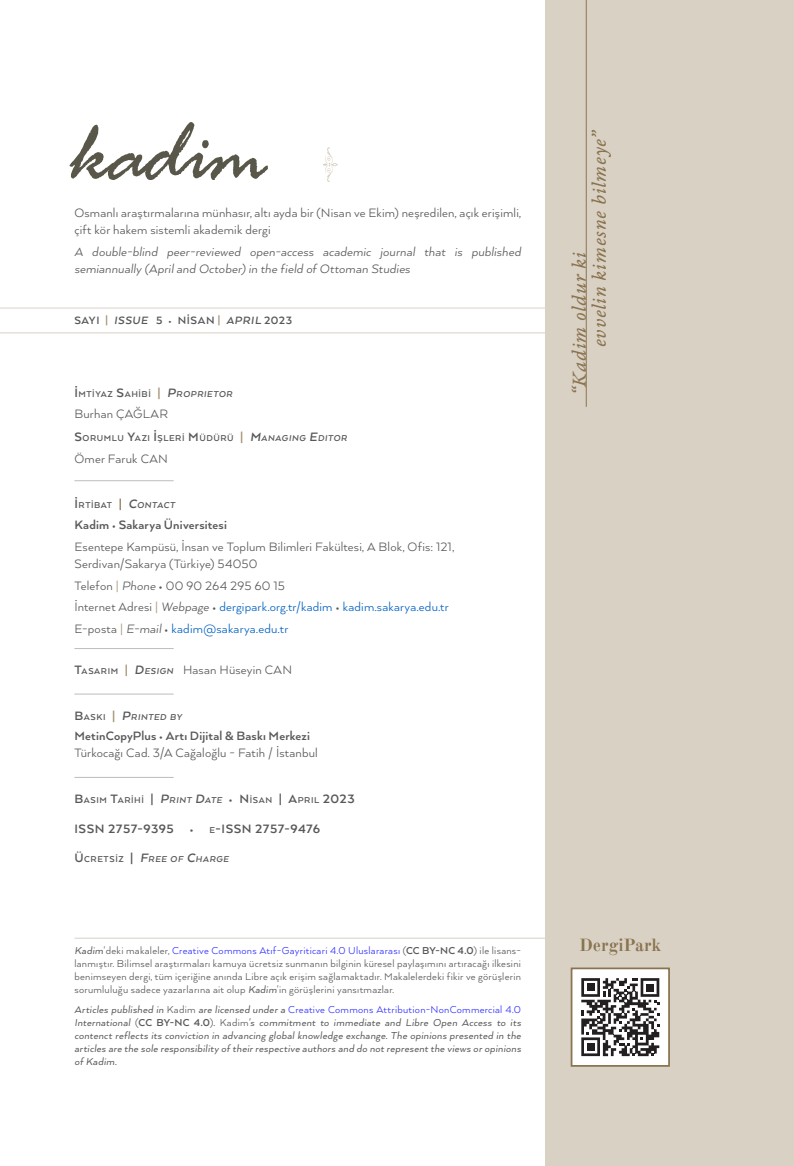
<style>
.page{position:relative;width:794px;height:1166px;background:#fff}
.page>*{position:absolute;margin:0;border:0;box-sizing:border-box;transform-origin:0 0}
.t1{font:21px/19.8px "Garamond Premr Pro It Capt";letter-spacing:.035em;color:#89744f}
.t2{font:700 17.5px "Old Standard TT";color:#89744f}
.TR_Jenerik_Metin{font:14px/16.8px "Arquitecta";letter-spacing:.01em;color:#57585a}
.t3{font:italic 14px/16.8px "Arquitecta";letter-spacing:.01em;color:#57585a}
.TR_Jenerik_Metin-2{font:14px "Arquitecta";letter-spacing:.015em;color:#0563c1}
.TR_Jenerik_Metin-3{font:700 14px "Arquitecta";letter-spacing:.015em;color:#57585a}
.t4{font:700 14px "Arquitecta";letter-spacing:.035em;color:#57585a}
.t5{font:700 12.25px "Arquitecta";letter-spacing:.045em;color:#57585a}
.TR_Jenerik_Metin-4{font:italic 11.55px/13.1px "Arquitecta";letter-spacing:.02em;color:#57585a;text-align:justify}
.TR_Jenerik_Metin-5{font:11.55px/13.1px "Arquitecta";letter-spacing:.025em;color:#57585a;text-align:justify}
.TR_Jenerik_Başlık{font:700 9.8px "Arquitecta";letter-spacing:.055em;color:#57585a}
.t6{font:italic 700 9.8px "Arquitecta";letter-spacing:.055em;color:#57585a}
.s1{color:#a28e6f}
.s2{font-style:italic}
.s3{font-size:14px}
.s4{font-size:14px;color:#a28e6f}
.s5{font-style:italic;font-size:14px}
.s6{font-size:14px;color:#89744f}
.s7{font-weight:700}
.s8{color:#57585a}
.s9{font-style:italic;color:#57585a}
.s10{font-weight:700;color:#57585a}
.s11{font-weight:700;font-size:9.8px}
.s12{font-weight:700;color:#a28e6f}
.s13{font-weight:700;font-style:italic}
.s14{font-weight:700;font-style:italic;font-size:9.8px}
.s15{font-style:normal;font-size:14px}
.s16{font-style:normal}
.s17{font-style:normal;font-size:14px;color:#a28e6f}
.s18{font-size:9.8px}
.s19{color:#33f}
.s20{font-style:normal;color:#33f}
.s21{font-weight:700;font-style:normal}
</style>
<div class="page">
<div style="left:546px;top:0;width:248px;height:1166px;background:#dad1c5"></div>
<hr style="left:74px;top:938px;width:472px;height:1px;background:#dad1c5">
<hr style="left:74px;top:777px;width:100px;height:1px;background:#bcbdc0">
<hr style="left:74px;top:693px;width:100px;height:1px;background:#bcbdc0">
<hr style="left:74px;top:648px;width:100px;height:1px;background:#bcbdc0">
<hr style="left:74px;top:480px;width:100px;height:1px;background:#bcbdc0">
<div style="left:570px;top:967px;width:100px;height:100px;background:#fff;border:2px solid #89744f"></div>
<svg style="left:581px;top:978px;width:78px;height:78px"></svg>
<div style="left:586px;top:983px;width:8px;height:8px;background:#231f20"></div>
<div style="left:646px;top:983px;width:8px;height:8px;background:#231f20"></div>
<div style="left:587px;top:1043px;width:7px;height:8px;background:#231f20"></div>
<hr style="left:0;top:308px;width:546px;height:1px;background:#dad1c5">
<hr style="left:0;top:332px;width:546px;height:1px;background:#dad1c5">
<svg style="left:69px;top:122px;width:199px;height:58px"></svg>
<svg style="left:323px;top:147px;width:15px;height:35px"></svg>
<hr style="left:586px;top:0;width:1px;height:407px;background:#89744f">
<p class="TR_Jenerik_Metin" style="left:74px;top:204px;width:448px">Osmanlı araştırmalarına münhasır, altı ayda bir (Nisan ve Ekim) neşredilen, açık erişimli, çift kör hakem sistemli akademik dergi</p>
<p class="t3" style="left:74px;top:243px;width:448px">A double-blind peer-reviewed open-access academic journal that is published semiannually (April and October) in the field of Ottoman Studies</p>
<p class="t5" style="left:74px;top:312px;width:219px">SAYI <span class="s1">|</span> <span class="s2">ISSUE</span> 5 • NİSAN <span class="s1">|</span> <span class="s2">APRIL</span> 2023</p>
<p class="TR_Jenerik_Başlık" style="left:74px;top:387px;width:159px"><span class="s3">İ</span>MTIYAZ <span class="s3">S</span>AHIBI <span class="s4">|</span> <span class="s5">P</span><span class="s2">ROPRIETOR</span></p>
<p class="TR_Jenerik_Metin" style="left:74px;top:405px;width:95px">Burhan ÇAĞLAR</p>
<p class="TR_Jenerik_Başlık" style="left:74px;top:432px;width:274px"><span class="s3">S</span>ORUMLU <span class="s3">Y</span>AZI <span class="s3">İ</span>ŞLERI <span class="s3">M</span> ÜDÜRÜ <span class="s4">|</span> <span class="s5">M</span><span class="s2">ANAGING</span> <span class="s5">E</span><span class="s2">DITOR</span></p>
<p class="TR_Jenerik_Metin" style="left:74px;top:449px;width:95px">Ömer Faruk CAN</p>
<p class="TR_Jenerik_Başlık" style="left:74px;top:498px;width:102px"><span class="s3">İ</span>RTIBAT <span class="s6">|</span> <span class="s5">C</span><span class="s2">ONTACT</span></p>
<p class="TR_Jenerik_Metin-3" style="left:74px;top:516px;width:154px">Kadim • Sakarya Üniversitesi</p>
<p class="TR_Jenerik_Metin" style="left:74px;top:538px;width:381px">Esentepe Kampüsü, İnsan ve Toplum Bilimleri Fakültesi, A Blok, Ofis: 121,<br>Serdivan/Sakarya (Türkiye) 54050</p>
<p class="TR_Jenerik_Metin" style="left:74px;top:576px;width:212px">Telefon <span class="s1">|</span> <span class="s2">Phone</span> <span class="s7">•</span> 00 90 264 295 60 15</p>
<p class="TR_Jenerik_Metin-2" style="left:74px;top:598px;width:376px"><span class="s8">İnternet Adresi</span> <span class="s1">|</span> <span class="s9">Webpage</span> <span class="s10">•</span> dergipark.org.tr/kadim <span class="s10">•</span> kadim.sakarya.edu.tr</p>
<p class="TR_Jenerik_Metin-2" style="left:74px;top:620px;width:215px"><span class="s8">E-posta</span> <span class="s1">|</span> <span class="s9">E-mail</span> <span class="s10">•</span> kadim@sakarya.edu.tr</p>
<p class="TR_Jenerik_Metin" style="left:74px;top:661px;width:219px"><span class="s7">T</span><span class="s11">ASARIM</span> <span class="s12">|</span> <span class="s13">D</span><span class="s14">ESIGN</span> Hasan Hüseyin CAN</p>
<p class="t6" style="left:74px;top:711px;width:109px"><span class="s15">B</span><span class="s16">ASKI</span> <span class="s17">|</span> <span class="s3">P</span>RINTED BY</p>
<p class="TR_Jenerik_Metin-3" style="left:74px;top:727px;width:237px">MetinCopyPlus • Artı Dijital &amp; Baskı Merkezi</p>
<p class="TR_Jenerik_Metin" style="left:74px;top:744px;width:245px">Türkocağı Cad. 3/A Cağaloğlu - Fatih / İstanbul</p>
<p class="TR_Jenerik_Başlık" style="left:74px;top:794px;width:282px"><span class="s3">B</span>ASIM <span class="s3">T</span>ARIHI <span class="s3">|</span> <span class="s5">P</span><span class="s2">RINT</span> <span class="s5">D</span><span class="s2">ATE</span> <span class="s3">• N</span>ISAN <span class="s3">| A</span>PRIL <span class="s3">2023</span></p>
<p class="t4" style="left:74px;top:820px;width:247px">I SSN 2757-9395 • <span class="s18">E</span>-I SSN 2757-9476</p>
<p class="t6" style="left:74px;top:853px;width:156px"><span class="s15">Ü</span> <span class="s16">CRETSIZ</span> <span class="s15">|</span> <span class="s3">F</span>REE OF <span class="s3">C</span>HARGE</p>
<p class="TR_Jenerik_Metin-5" style="left:74px;top:943px;width:448px"><span class="s2">Kadim</span>'deki makaleler, <span class="s19">Creative Commons Atıf-Gayriticari 4.0 Uluslararası</span> (<span class="s7">CC BY-NC 4.0</span>) ile lisans&shy;lanmıştır. Bilimsel araştırmaları kamuya ücretsiz sunmanın bilginin küresel paylaşımını artıracağı ilkesini benimseyen dergi, tüm içeriğine anında Libre açık erişim sağlamaktadır. Makalelerdeki fikir ve görüşlerin sorumluluğu sadece yazarlarına ait olup <span class="s2">Kadim</span>'in görüşlerini yansıtmazlar.</p>
<p class="TR_Jenerik_Metin-4" style="left:74px;top:1002px;width:448px">Articles published in <span class="s16">Kadim</span> are licensed under a <span class="s20">Creative Commons Attribution-NonCommercial 4.0<br></span>International <span class="s16">(</span><span class="s21">CC BY-NC 4.0</span><span class="s16">)</span>. <span class="s16">Kadim</span>'s commitment to immediate and Libre Open Access to its contenct reflects its conviction in advancing global knowledge exchange. The opinions presented in the articles are the sole responsibility of their respective authors and do not represent the views or opinions of Kadim.</p>
<h1 class="t1" style="left:570px;top:347px;width:219px;text-indent:-48px;rotate:-90deg">“Kadim oldur ki<br>evvelin kimesne bilmeye”</h1>
<h2 class="t2" style="left:579px;top:931px;width:84px">DergiPark</h2>
</div>
